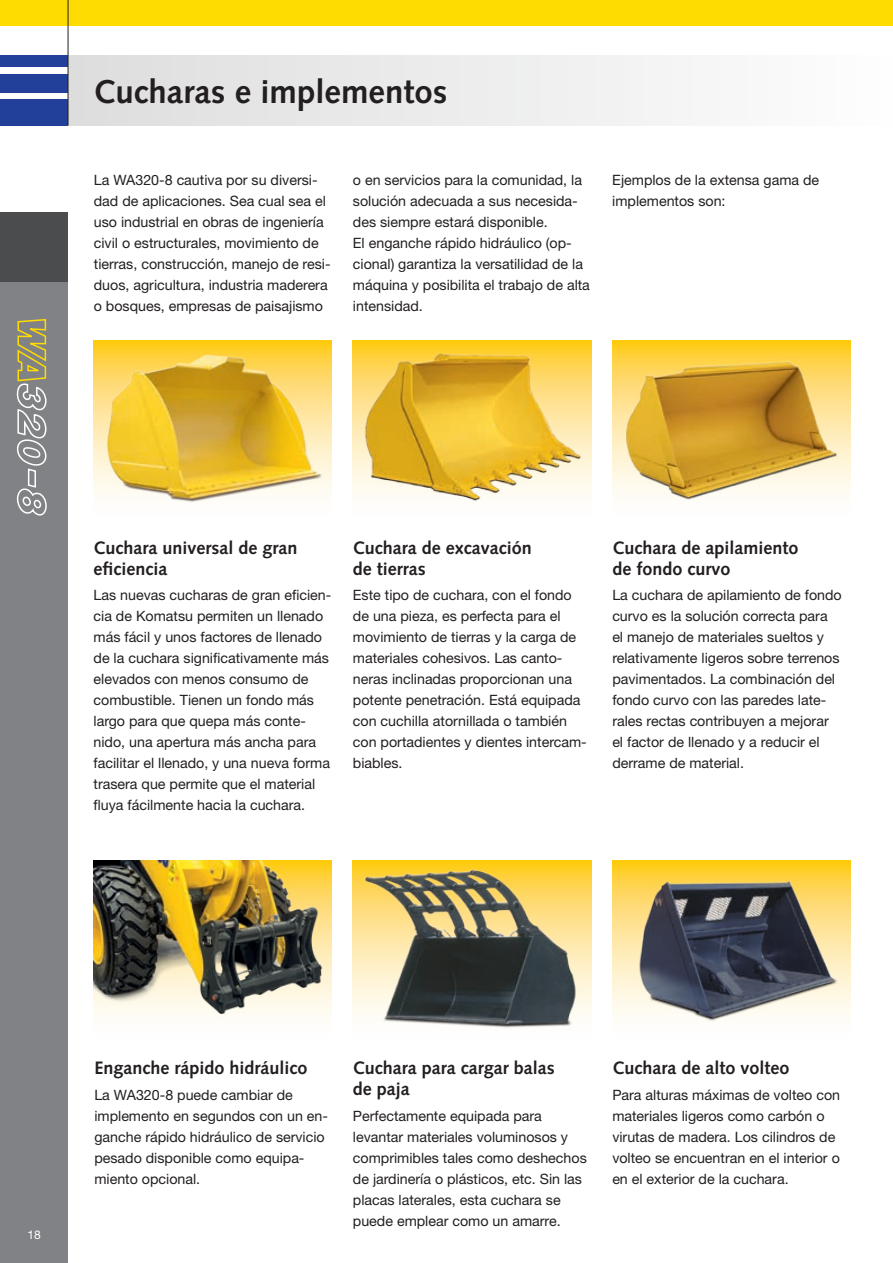
<style>
.page{position:relative;width:893px;height:1263px;background:#fff}
.page>*{position:absolute;margin:0;border:0;box-sizing:border-box;transform-origin:0 0}
.t1{font:700 33px "Syntax LTCE";color:#231f20}
.t2{font:700 18px/21px "Syntax LTCE";color:#231f20}
.t3{font:14.25px/21px "Helvetica Neue LT Pro";color:#231f20}
.t4{font:12px "Helvetica Neue LT Pro";color:#fff}
</style>
<div class="page">
<svg style="left:94px;top:340px;width:238px;height:5px"></svg>
<svg style="left:353px;top:340px;width:238px;height:155px"></svg>
<svg style="left:612px;top:340px;width:238px;height:155px"></svg>
<div style="left:94px;top:861px;width:238px;height:178px;background:linear-gradient(to bottom,#ffcd36,#feffff)"></div>
<svg style="left:353px;top:861px;width:238px;height:155px"></svg>
<svg style="left:612px;top:861px;width:238px;height:155px"></svg>
<div style="left:0;top:213px;width:68px;height:1050px;background:#808285"></div>
<div style="left:0;top:99px;width:68px;height:26px;background:#223f99"></div>
<div style="left:0;top:74px;width:68px;height:18px;background:#223f99"></div>
<div style="left:0;top:55px;width:68px;height:12px;background:#223f99"></div>
<div style="left:0;top:0;width:893px;height:26px;background:#ffdc01"></div>
<div style="left:0;top:213px;width:68px;height:69px;background:#4b4c4d"></div>
<div style="left:68px;top:55px;width:825px;height:70px;background:linear-gradient(to right,#ddddde,#fdfdfe)"></div>
<hr style="left:68px;top:0;width:1px;height:125px;background:#231f20">
<img style="left:94px;top:861px;width:234px;height:159px">
<img style="left:360px;top:352px;width:224px;height:149px">
<img style="left:629px;top:872px;width:212px;height:150px">
<img style="left:361px;top:865px;width:223px;height:163px">
<img style="left:618px;top:353px;width:221px;height:147px">
<img style="left:94px;top:345px;width:238px;height:157px">
<svg style="left:16px;top:319px;width:31px;height:197px"></svg>
<h1 class="t1" style="left:94px;top:73px;width:355px">Cucharas e implementos</h1>
<p class="t3" style="left:94px;top:169px;width:238px">La WA320-8 cautiva por su diversi&shy;dad de aplicaciones. Sea cual sea el uso industrial en obras de ingeniería civil o estructurales, movimiento de tierras, construcción, manejo de resi&shy;duos, agricultura, industria maderera o bosques, empresas de paisajismo</p>
<p class="t3" style="left:353px;top:169px;width:239px">o en servicios para la comunidad, la solución adecuada a sus necesida&shy;des siempre estará disponible.<br>El enganche rápido hidráulico (op&shy;cional) garantiza la versatilidad de la máquina y posibilita el trabajo de alta intensidad.</p>
<p class="t3" style="left:612px;top:169px;width:208px">Ejemplos de la extensa gama de implementos son:</p>
<p class="t2" style="left:94px;top:537px;width:206px">Cuchara universal de gran eficiencia</p>
<p class="t3" style="left:94px;top:584px;width:239px">Las nuevas cucharas de gran eficien&shy;cia de Komatsu permiten un llenado más fácil y unos factores de llenado de la cuchara significativamente más elevados con menos consumo de combustible. Tienen un fondo más largo para que quepa más conte&shy;nido, una apertura más ancha para facilitar el llenado, y una nueva forma trasera que permite que el material fluya fácilmente hacia la cuchara.</p>
<p class="t2" style="left:353px;top:537px;width:181px">Cuchara de excavación de tierras</p>
<p class="t3" style="left:353px;top:584px;width:235px">Este tipo de cuchara, con el fondo de una pieza, es perfecta para el movimiento de tierras y la carga de materiales cohesivos. Las canto&shy;neras inclinadas proporcionan una potente penetración. Está equipada con cuchilla atornillada o también con portadientes y dientes intercam&shy;biables.</p>
<p class="t2" style="left:612px;top:537px;width:188px">Cuchara de apilamiento de fondo curvo</p>
<p class="t3" style="left:612px;top:584px;width:231px">La cuchara de apilamiento de fondo curvo es la solución correcta para el manejo de materiales sueltos y relativamente ligeros sobre terrenos pavimentados. La combinación del fondo curvo con las paredes late&shy;rales rectas contribuyen a mejorar el factor de llenado y a reducir el derrame de material.</p>
<p class="t4" style="left:27px;top:1227px;width:15px">18</p>
<p class="t2" style="left:94px;top:1058px;width:215px">Enganche rápido hidráulico</p>
<p class="t3" style="left:94px;top:1084px;width:235px">La WA320-8 puede cambiar de implemento en segundos con un en&shy;ganche rápido hidráulico de servicio pesado disponible como equipa&shy;miento opcional.</p>
<p class="t2" style="left:353px;top:1058px;width:203px">Cuchara para cargar balas de paja</p>
<p class="t3" style="left:353px;top:1105px;width:235px">Perfectamente equipada para levantar materiales voluminosos y comprimibles tales como deshechos de jardinería o plásticos, etc. Sin las placas laterales, esta cuchara se puede emplear como un amarre.</p>
<p class="t2" style="left:612px;top:1058px;width:179px">Cuchara de alto volteo</p>
<p class="t3" style="left:612px;top:1084px;width:229px">Para alturas máximas de volteo con materiales ligeros como carbón o virutas de madera. Los cilindros de volteo se encuentran en el interior o en el exterior de la cuchara.</p>
</div>
